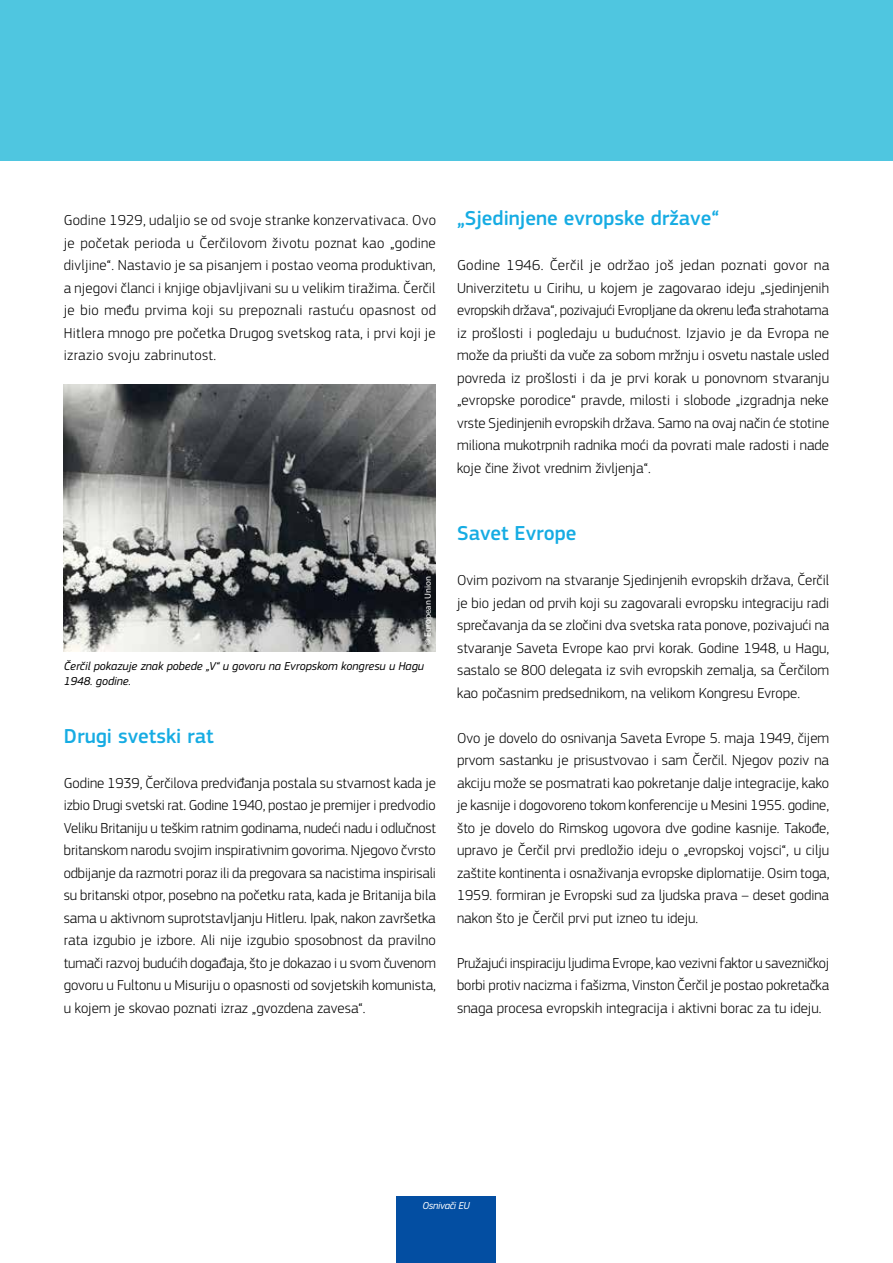
<style>
.page{position:relative;width:893px;height:1263px;background:#fff}
.page>*{position:absolute;margin:0;border:0;box-sizing:border-box;transform-origin:0 0}
.t1{font:500 21px "EC Square Sans Pro";color:#16ace3}
.t2{font:300 15px/22.5px "EC Square Sans Pro";color:#000;text-align:justify}
.t3{font:italic 12px/15px "EC Square Sans Pro";color:#000}
.t4{font:italic 10.5px "EC Square Sans Pro";letter-spacing:-.03em;color:#fff}
.t5{font:9px "Myriad Pro";color:#fff}
</style>
<div class="page">
<div style="left:0;top:0;width:893px;height:160px;background:#4fc6e0"></div>
<img style="left:64px;top:385px;width:372px;height:267px">
<div style="left:397px;top:1196px;width:99px;height:67px;background:#034ea2"></div>
<hr style="left:892px;top:160px;width:1px;height:542px;background:#79d0e6">
<hr style="left:892px;top:0;width:1px;height:160px;background:#fff">
<p class="t2" style="left:64px;top:209px;width:374px">Godine 1929, udaljio se od svoje stranke konzervativaca. Ovo je početak perioda u Čerčilovom životu poznat kao „godine divljine“. Nastavio je sa pisanjem i postao veoma produktivan, a njegovi članci i knjige objavljivani su u velikim tiražima. Čerčil je bio među prvima koji su prepoznali rastuću opasnost od Hitlera mnogo pre početka Drugog svetskog rata, i prvi koji je izrazio svoju zabrinutost.</p>
<p class="t5" style="left:422px;top:644px;width:70px;rotate:-90deg">© European Union</p>
<p class="t3" style="left:64px;top:659px;width:362px">Čerčil pokazuje znak pobede „V“ u govoru na Evropskom kongresu u Hagu<br>1948. godine.</p>
<h1 class="t1" style="left:64px;top:723px;width:152px">Drugi svetski rat</h1>
<p class="t2" style="left:64px;top:771px;width:374px">Godine 1939, Čerčilova predviđanja postala su stvarnost kada je izbio Drugi svetski rat. Godine 1940, postao je premijer i predvodio Veliku Britaniju u teškim ratnim godinama, nudeći nadu i odlučnost britanskom narodu svojim inspirativnim govorima. Njegovo čvrsto odbijanje da razmotri poraz ili da pregovara sa nacistima inspirisali su britanski otpor, posebno na početku rata, kada je Britanija bila sama u aktivnom suprotstavljanju Hitleru. Ipak, nakon završetka rata izgubio je izbore. Ali nije izgubio sposobnost da pravilno tumači razvoj budućih događaja, što je dokazao i u svom čuvenom govoru u Fultonu u Misuriju o opasnosti od sovjetskih komunista, u kojem je skovao poznati izraz „gvozdena zavesa“.</p>
<h1 class="t1" style="left:457px;top:206px;width:264px">„Sjedinjene evropske države“</h1>
<p class="t2" style="left:457px;top:254px;width:374px">Godine 1946. Čerčil je održao još jedan poznati govor na Univerzitetu u Cirihu, u kojem je zagovarao ideju „sjedinjenih evropskih država“, pozivajući Evropljane da okrenu leđa strahotama iz prošlosti i pogledaju u budućnost. Izjavio je da Evropa ne može da priušti da vuče za sobom mržnju i osvetu nastale usled povreda iz prošlosti i da je prvi korak u ponovnom stvaranju „evropske porodice“ pravde, milosti i slobode „izgradnja neke vrste Sjedinjenih evropskih država. Samo na ovaj način će stotine miliona mukotrpnih radnika moći da povrati male radosti i nade koje čine život vrednim življenja“.</p>
<h1 class="t1" style="left:457px;top:521px;width:121px">Savet Evrope</h1>
<p class="t2" style="left:457px;top:569px;width:374px">Ovim pozivom na stvaranje Sjedinjenih evropskih država, Čerčil je bio jedan od prvih koji su zagovarali evropsku integraciju radi sprečavanja da se zločini dva svetska rata ponove, pozivajući na stvaranje Saveta Evrope kao prvi korak. Godine 1948, u Hagu, sastalo se 800 delegata iz svih evropskih zemalja, sa Čerčilom kao počasnim predsednikom, na velikom Kongresu Evrope.</p>
<p class="t2" style="left:457px;top:726px;width:374px">Ovo je dovelo do osnivanja Saveta Evrope 5. maja 1949, čijem prvom sastanku je prisustvovao i sam Čerčil. Njegov poziv na akciju može se posmatrati kao pokretanje dalje integracije, kako je kasnije i dogovoreno tokom konferencije u Mesini 1955. godine, što je dovelo do Rimskog ugovora dve godine kasnije. Takođe, upravo je Čerčil prvi predložio ideju o „evropskoj vojsci“, u cilju zaštite kontinenta i osnaživanja evropske diplomatije. Osim toga, 1959. formiran je Evropski sud za ljudska prava – deset godina nakon što je Čerčil prvi put izneo tu ideju.</p>
<p class="t2" style="left:457px;top:951px;width:374px">Pružajući inspiraciju ljudima Evrope, kao vezivni faktor u savezničkoj borbi protiv nacizma i fašizma, Vinston Čerčil je postao pokretačka snaga procesa evropskih integracija i aktivni borac za tu ideju.</p>
<p class="t4" style="left:422px;top:1200px;width:49px">Osnivači EU</p>
</div>
